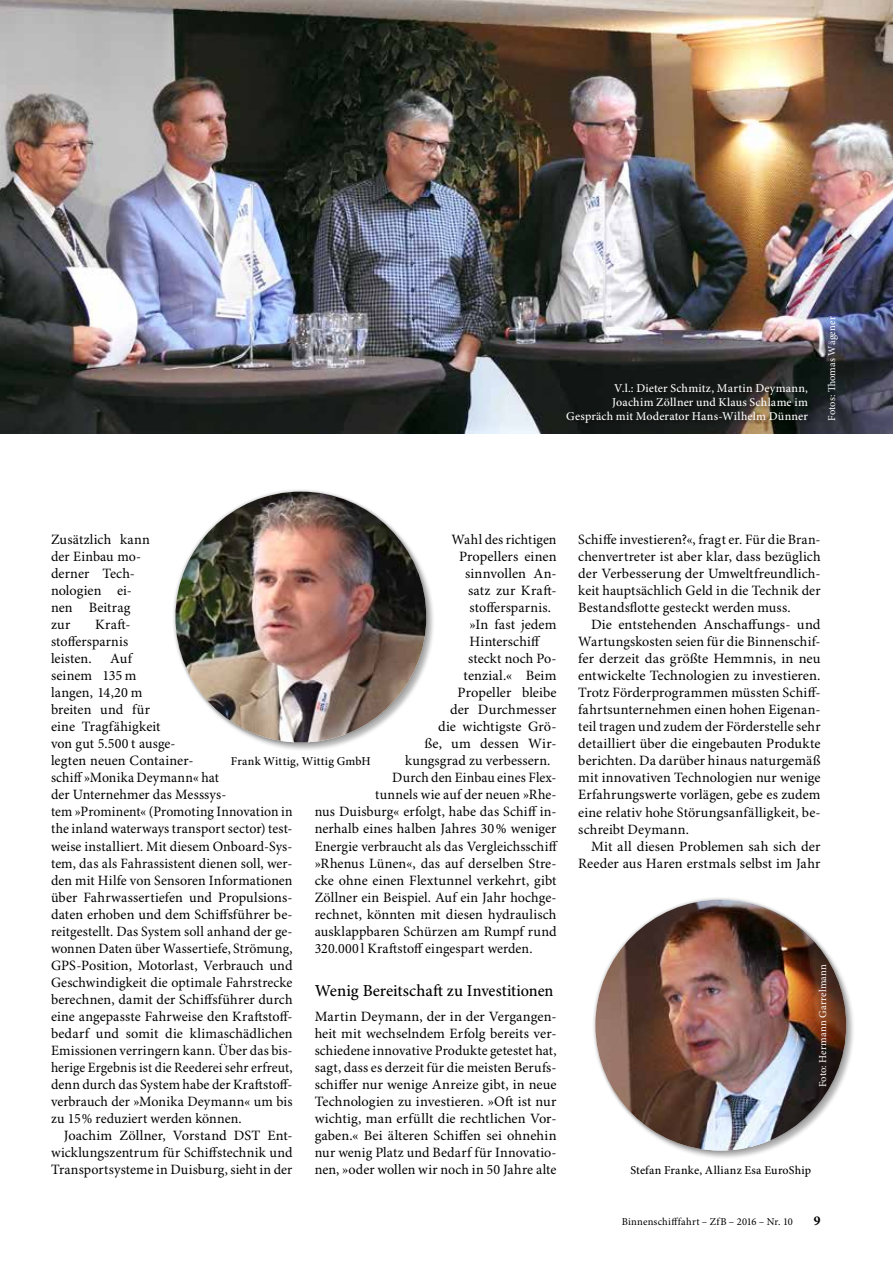
<style>
.page{position:relative;width:893px;height:1263px;background:#fff}
.page>*{position:absolute;margin:0;border:0;box-sizing:border-box;transform-origin:0 0}
.t1{font:500 16.8px "Minion Pro";color:#000}
.t2{font:14.25px/17px "Minion Pro";letter-spacing:.005em;color:#000;text-align:justify}
.t3{font:700 13.5px "Minion Pro";color:#000}
.t4{font:500 12px/14.2px "Minion Pro";letter-spacing:.015em;color:#fff;text-align:right}
.t5{font:500 12px "Minion Pro";letter-spacing:.015em;color:#000}
.t6{font:10.5px "Minion Pro";letter-spacing:.015em;color:#fff}
.t7{font:10.5px "Minion Pro";letter-spacing:.02em;color:#000}
</style>
<div class="page">
<img style="left:0;top:0;width:893px;height:434px">
<div style="left:567px;top:383px;width:245px;height:44px;background:#000;opacity:.3"></div>
<div style="left:175px;top:491px;width:260px;height:260px;background:#000;opacity:.3"></div>
<div style="left:172px;top:488px;width:258px;height:258px;background:#000;opacity:.3"></div>
<img style="left:175px;top:492px;width:251px;height:250px;border-radius:125px">
<div style="left:595px;top:899px;width:260px;height:260px;background:#000;opacity:.3"></div>
<div style="left:592px;top:896px;width:257px;height:258px;background:#000;opacity:.3"></div>
<img style="left:595px;top:900px;width:251px;height:250px;border-radius:125px">
<p class="t4" style="left:566px;top:381px;width:243px">V.l.: Dieter Schmitz, Martin Deymann,<br>Joachim Zöllner und Klaus Schlame im<br>Gespräch mit Moderator Hans-Wilhelm Dünner</p>
<p class="t6" style="left:825px;top:421px;width:106px;rotate:-90deg">Fotos: Thomas Wägener</p>
<p class="t2" style="left:51px;top:532px;width:101px;text-align:left">Zusätzlich kann der Einbau mo&shy;derner Tech&shy;nologien ei&shy;nen Beitrag zur</p>
<p class="t2" style="left:452px;top:532px;width:107px">Wahl des richtigen</p>
<p class="t2" style="left:459px;top:549px;width:99px">Propellers einen</p>
<p class="t2" style="left:465px;top:566px;width:93px">sinnvollen An-</p>
<p class="t2" style="left:468px;top:583px;width:90px">satz zur Kraft-</p>
<p class="t2" style="left:470px;top:600px;width:83px">stoffersparnis.</p>
<p class="t2" style="left:470px;top:617px;width:88px">»In fast jedem</p>
<p class="t2" style="left:470px;top:634px;width:72px">Hinterschiff</p>
<p class="t2" style="left:468px;top:651px;width:90px">steckt noch Po-</p>
<p class="t2" style="left:464px;top:668px;width:94px">tenzial.« Beim</p>
<p class="t2" style="left:458px;top:685px;width:100px">Propeller bleibe</p>
<p class="t2" style="left:450px;top:702px;width:108px">der Durchmesser</p>
<p class="t2" style="left:438px;top:719px;width:120px">die wichtigste Grö-</p>
<p class="t2" style="left:425px;top:736px;width:134px">ße, um dessen Wir-</p>
<p class="t2" style="left:405px;top:753px;width:147px">kungsgrad zu verbessern.</p>
<p class="t2" style="left:392px;top:770px;width:166px">Durch den Einbau eines Flex-</p>
<p class="t2" style="left:375px;top:787px;width:183px">tunnels wie auf der neuen »Rhe-</p>
<p class="t2" style="left:315px;top:804px;width:243px">nus Duisburg« erfolgt, habe das Schiff in-</p>
<p class="t2" style="left:315px;top:821px;width:243px">nerhalb eines halben Jahres 30% weniger</p>
<p class="t2" style="left:315px;top:838px;width:245px">Energie verbraucht als das Vergleichsschiff</p>
<p class="t2" style="left:315px;top:855px;width:243px">»Rhenus Lünen«, das auf derselben Stre-</p>
<p class="t2" style="left:315px;top:872px;width:243px">cke ohne einen Flextunnel verkehrt, gibt</p>
<p class="t2" style="left:315px;top:889px;width:243px">Zöllner ein Beispiel. Auf ein Jahr hochge-</p>
<p class="t2" style="left:315px;top:906px;width:243px">rechnet, könnten mit diesen hydraulisch</p>
<p class="t2" style="left:315px;top:923px;width:243px">ausklappbaren Schürzen am Rumpf rund</p>
<p class="t2" style="left:315px;top:940px;width:219px">320.000 l Kraftstoff eingespart werden.</p>
<p class="t1" style="left:315px;top:980px;width:240px">Wenig Bereitschaft zu Investitionen</p>
<p class="t2" style="left:315px;top:1008px;width:243px">Martin Deymann, der in der Vergangen&shy;heit mit wechselndem Erfolg bereits ver&shy;schiedene innovative Produkte getestet hat, sagt, dass es derzeit für die meisten Berufs&shy;schiffer nur wenige Anreize gibt, in neue Technologien zu investieren. »Oft ist nur wichtig, man erfüllt die rechtlichen Vor&shy;gaben.« Bei älteren Schiffen sei ohnehin nur wenig Platz und Bedarf für Innovatio&shy;nen, »oder wollen wir noch in 50 Jahre alte</p>
<p class="t2" style="left:51px;top:617px;width:81px;text-align:left;text-indent:44px">Kraft&shy;stoffersparnis leisten.</p>
<p class="t2" style="left:51px;top:651px;width:243px;text-align:left;text-indent:59px">Auf<br>seinem 135 m<br>langen, 14,20 m<br>breiten und für<br>eine Tragfähigkeit<br>von gut 5.500 t ausge-<br>legten neuen Container-<br>schiff »Monika Deymann« hat<br>der Unternehmer das Messsys-<br>tem »Prominent« (Promoting Innovation in the inland waterways transport sector) test&shy;weise installiert. Mit diesem Onboard-Sys&shy;tem, das als Fahrassistent dienen soll, wer&shy;den mit Hilfe von Sensoren Informationen über Fahrwassertiefen und Propulsions&shy;daten erhoben und dem Schiffsführer be&shy;reitgestellt. Das System soll anhand der ge&shy;wonnen Daten über Wassertiefe, Strömung, GPS-Position, Motorlast, Verbrauch und Geschwindigkeit die optimale Fahrstrecke berechnen, damit der Schiffsführer durch eine angepasste Fahrweise den Kraftstoff&shy;bedarf und somit die klimaschädlichen Emissionen verringern kann. Über das bis&shy;herige Ergebnis ist die Reederei sehr erfreut, denn durch das System habe der Kraftstoff&shy;verbrauch der »Monika Deymann« um bis zu 15% reduziert werden können.</p>
<p class="t2" style="left:51px;top:1127px;width:243px;text-indent:13px">Joachim Zöllner, Vorstand DST Ent&shy;wicklungszentrum für Schiffstechnik und Transportsysteme in Duisburg, sieht in der</p>
<p class="t5" style="left:231px;top:754px;width:141px">Frank Wittig, Wittig GmbH</p>
<p class="t2" style="left:578px;top:532px;width:244px">Schiffe investieren?«, fragt er. Für die Bran&shy;chenvertreter ist aber klar, dass bezüglich der Verbesserung der Umweltfreundlich&shy;keit hauptsächlich Geld in die Technik der Bestandsflotte gesteckt werden muss.</p>
<p class="t2" style="left:578px;top:617px;width:244px;text-indent:13px">Die entstehenden Anschaffungs- und Wartungskosten seien für die Binnenschif&shy;fer derzeit das größte Hemmnis, in neu entwickelte Technologien zu investieren.<br>Trotz Förderprogrammen müssten Schiff&shy;fahrtsunternehmen einen hohen Eigenan&shy;teil tragen und zudem der Förderstelle sehr detailliert über die eingebauten Produkte berichten. Da darüber hinaus naturgemäß mit innovativen Technologien nur wenige Erfahrungswerte vorlägen, gebe es zudem eine relativ hohe Störungsanfälligkeit, be&shy;schreibt Deymann.</p>
<p class="t2" style="left:578px;top:838px;width:244px;text-align:right">Mit all diesen Problemen sah sich der<br>Reeder aus Haren erstmals selbst im Jahr</p>
<p class="t6" style="left:817px;top:1087px;width:125px;rotate:-90deg">Foto: Hermann Garrelmann</p>
<p class="t5" style="left:630px;top:1163px;width:182px">Stefan Franke, Allianz Esa EuroShip</p>
<p class="t7" style="left:622px;top:1215px;width:173px">Binnenschifffahrt – ZfB – 2016 – Nr. 10</p>
<p class="t3" style="left:814px;top:1212px;width:8px">9</p>
</div>
